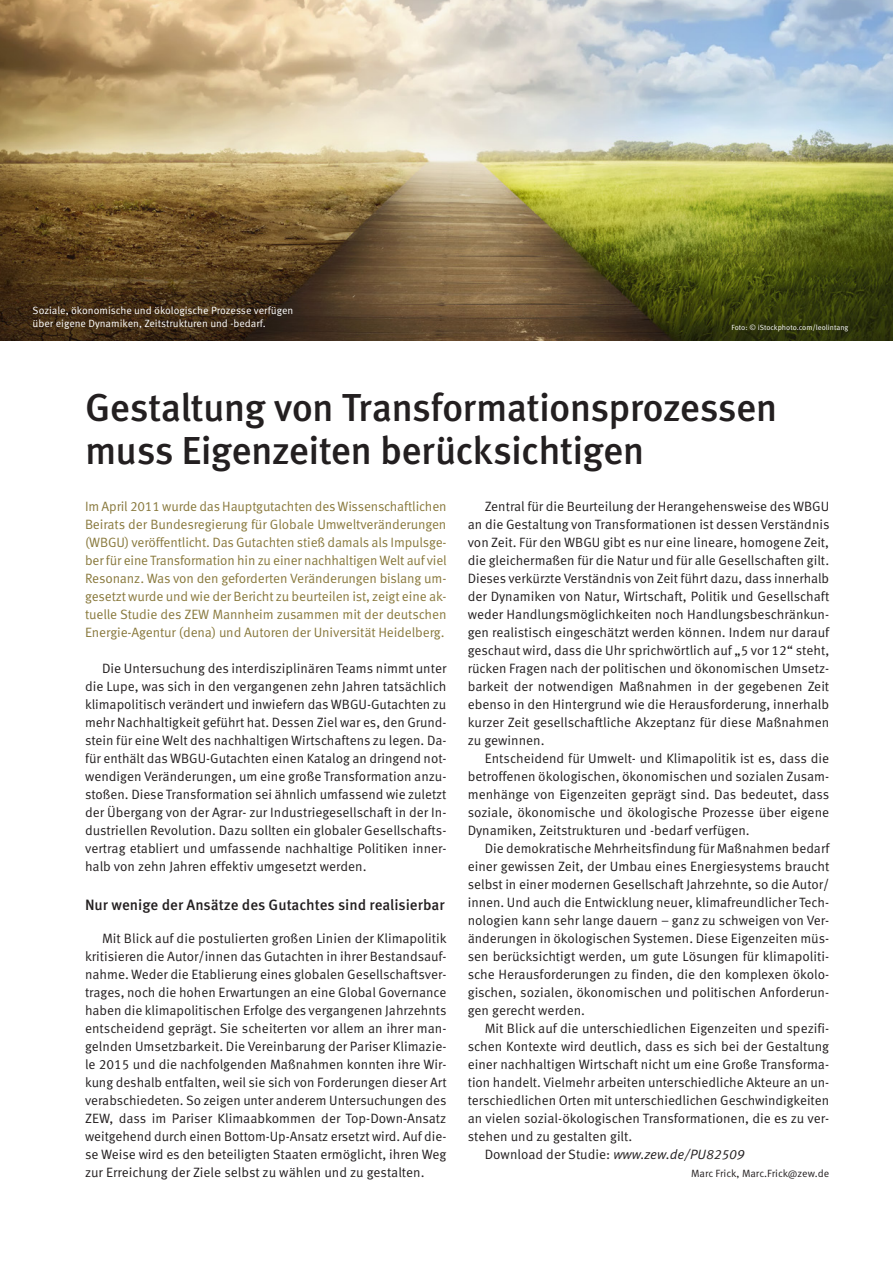
<style>
.page{position:relative;width:893px;height:1263px;background:#fff}
.page>*{position:absolute;margin:0;border:0;box-sizing:border-box;transform-origin:0 0}
.t1{font:500 39px/43.5px "Meta Pro";letter-spacing:-.02em;color:#231f20}
.t2{font:500 15px "Meta Pro";color:#231f20}
.t3{font:13.5px/18px "Meta Pro";color:#231f20;text-align:justify}
.t4{font:13.5px/18px "Meta Pro";letter-spacing:-.01em;color:#89793d;text-align:justify}
.t5{font:10.5px/12.8px "Meta Pro";color:#fff}
.t6{font:10.5px "Meta Pro";color:#231f20}
.t7{font:7.5px "Meta Pro";color:#fff}
.s1{font-style:italic}
</style>
<div class="page">
<img style="left:0;top:0;width:893px;height:340px">
<p class="t5" style="left:33px;top:304px;width:262px">Soziale, ökonomische und ökologische Prozesse verfügen über eigene Dynamiken, Zeitstrukturen und -bedarf.</p>
<p class="t7" style="left:731px;top:322px;width:118px">Foto: © iStockphoto.com/leolintang</p>
<h1 class="t1" style="left:85px;top:387px;width:694px">Gestaltung von Transformationsprozessen muss Eigenzeiten berücksichtigen</h1>
<p class="t4" style="left:85px;top:498px;width:363px">Im April 2011 wurde das Hauptgutachten des Wissenschaftlichen Beirats der Bundesregierung für Globale Umweltveränderungen (WBGU) veröffentlicht. Das Gutachten stieß damals als Impulsge&shy;ber für eine Transformation hin zu einer nachhaltigen Welt auf viel Resonanz. Was von den geforderten Veränderungen bislang um&shy;gesetzt wurde und wie der Bericht zu beurteilen ist, zeigt eine ak&shy;tuelle Studie des ZEW Mannheim zusammen mit der deutschen Energie-Agentur (dena) und Autoren der Universität Heidelberg.</p>
<p class="t3" style="left:85px;top:660px;width:363px;text-indent:17px">Die Untersuchung des interdisziplinären Teams nimmt unter die Lupe, was sich in den vergangenen zehn Jahren tatsächlich klimapolitisch verändert und inwiefern das WBGU-Gutachten zu mehr Nachhaltigkeit geführt hat. Dessen Ziel war es, den Grund&shy;stein für eine Welt des nachhaltigen Wirtschaftens zu legen. Da&shy;für enthält das WBGU-Gutachten einen Katalog an dringend not&shy;wendigen Veränderungen, um eine große Transformation anzu&shy;stoßen. Diese Transformation sei ähnlich umfassend wie zuletzt der Übergang von der Agrar- zur Industriegesellschaft in der In&shy;dustriellen Revolution. Dazu sollten ein globaler Gesellschafts&shy;vertrag etabliert und umfassende nachhaltige Politiken inner&shy;halb von zehn Jahren effektiv umgesetzt werden.</p>
<p class="t2" style="left:85px;top:896px;width:361px">Nur wenige der Ansätze des Gutachtes sind realisierbar</p>
<p class="t3" style="left:85px;top:930px;width:363px;text-indent:17px">Mit Blick auf die postulierten großen Linien der Klimapolitik kritisieren die Autor/innen das Gutachten in ihrer Bestandsauf&shy;nahme. Weder die Etablierung eines globalen Gesellschaftsver&shy;trages, noch die hohen Erwartungen an eine Global Governance haben die klimapolitischen Erfolge des vergangenen Jahrzehnts entscheidend geprägt. Sie scheiterten vor allem an ihrer man&shy;gelnden Umsetzbarkeit. Die Vereinbarung der Pariser Klimazie&shy;le 2015 und die nachfolgenden Maßnahmen konnten ihre Wir&shy;kung deshalb entfalten, weil sie sich von Forderungen dieser Art verabschiedeten. So zeigen unter anderem Untersuchungen des ZEW, dass im Pariser Klimaabkommen der Top-Down-Ansatz weitgehend durch einen Bottom-Up-Ansatz ersetzt wird. Auf die&shy;se Weise wird es den beteiligten Staaten ermöglicht, ihren Weg zur Erreichung der Ziele selbst zu wählen und zu gestalten.</p>
<p class="t3" style="left:468px;top:498px;width:363px;text-indent:17px">Zentral für die Beurteilung der Herangehensweise des WBGU an die Gestaltung von Transformationen ist dessen Verständnis von Zeit. Für den WBGU gibt es nur eine lineare, homogene Zeit, die gleichermaßen für die Natur und für alle Gesellschaften gilt.<br>Dieses verkürzte Verständnis von Zeit führt dazu, dass innerhalb der Dynamiken von Natur, Wirtschaft, Politik und Gesellschaft weder Handlungsmöglichkeiten noch Handlungsbeschränkun&shy;gen realistisch eingeschätzt werden können. Indem nur darauf geschaut wird, dass die Uhr sprichwörtlich auf „5 vor 12“ steht, rücken Fragen nach der politischen und ökonomischen Umsetz&shy;barkeit der notwendigen Maßnahmen in der gegebenen Zeit ebenso in den Hintergrund wie die Herausforderung, innerhalb kurzer Zeit gesellschaftliche Akzeptanz für diese Maßnahmen zu gewinnen.</p>
<p class="t3" style="left:468px;top:750px;width:363px;text-indent:17px">Entscheidend für Umwelt- und Klimapolitik ist es, dass die betroffenen ökologischen, ökonomischen und sozialen Zusam&shy;menhänge von Eigenzeiten geprägt sind. Das bedeutet, dass soziale, ökonomische und ökologische Prozesse über eigene Dynamiken, Zeitstrukturen und -bedarf verfügen.</p>
<p class="t3" style="left:468px;top:840px;width:363px;text-indent:17px">Die demokratische Mehrheitsfindung für Maßnahmen bedarf einer gewissen Zeit, der Umbau eines Energiesystems braucht selbst in einer modernen Gesellschaft Jahrzehnte, so die Autor/ innen. Und auch die Entwicklung neuer, klimafreundlicher Tech&shy;nologien kann sehr lange dauern – ganz zu schweigen von Ver&shy;änderungen in ökologischen Systemen. Diese Eigenzeiten müs&shy;sen berücksichtigt werden, um gute Lösungen für klimapoliti&shy;sche Herausforderungen zu finden, die den komplexen ökolo&shy;gischen, sozialen, ökonomischen und politischen Anforderun&shy;gen gerecht werden.</p>
<p class="t3" style="left:485px;top:1020px;width:346px">Mit Blick auf die unterschiedlichen Eigenzeiten und spezifi-</p>
<p class="t3" style="left:468px;top:1038px;width:363px">schen Kontexte wird deutlich, dass es sich bei der Gestaltung</p>
<p class="t3" style="left:468px;top:1056px;width:363px">einer nachhaltigen Wirtschaft nicht um eine Große Transforma-</p>
<p class="t3" style="left:468px;top:1074px;width:363px">tion handelt. Vielmehr arbeiten unterschiedliche Akteure an un-</p>
<p class="t3" style="left:468px;top:1092px;width:363px">terschiedlichen Orten mit unterschiedlichen Geschwindigkeiten</p>
<p class="t3" style="left:468px;top:1110px;width:363px">an vielen sozial-ökologischen Transformationen, die es zu ver-</p>
<p class="t3" style="left:468px;top:1128px;width:166px">stehen und zu gestalten gilt.</p>
<p class="t3" style="left:485px;top:1146px;width:261px">Download der Studie: <span class="s1">www.zew.de/PU82509</span></p>
<p class="t6" style="left:691px;top:1167px;width:140px">Marc Frick, Marc.Frick@zew.de</p>
</div>
